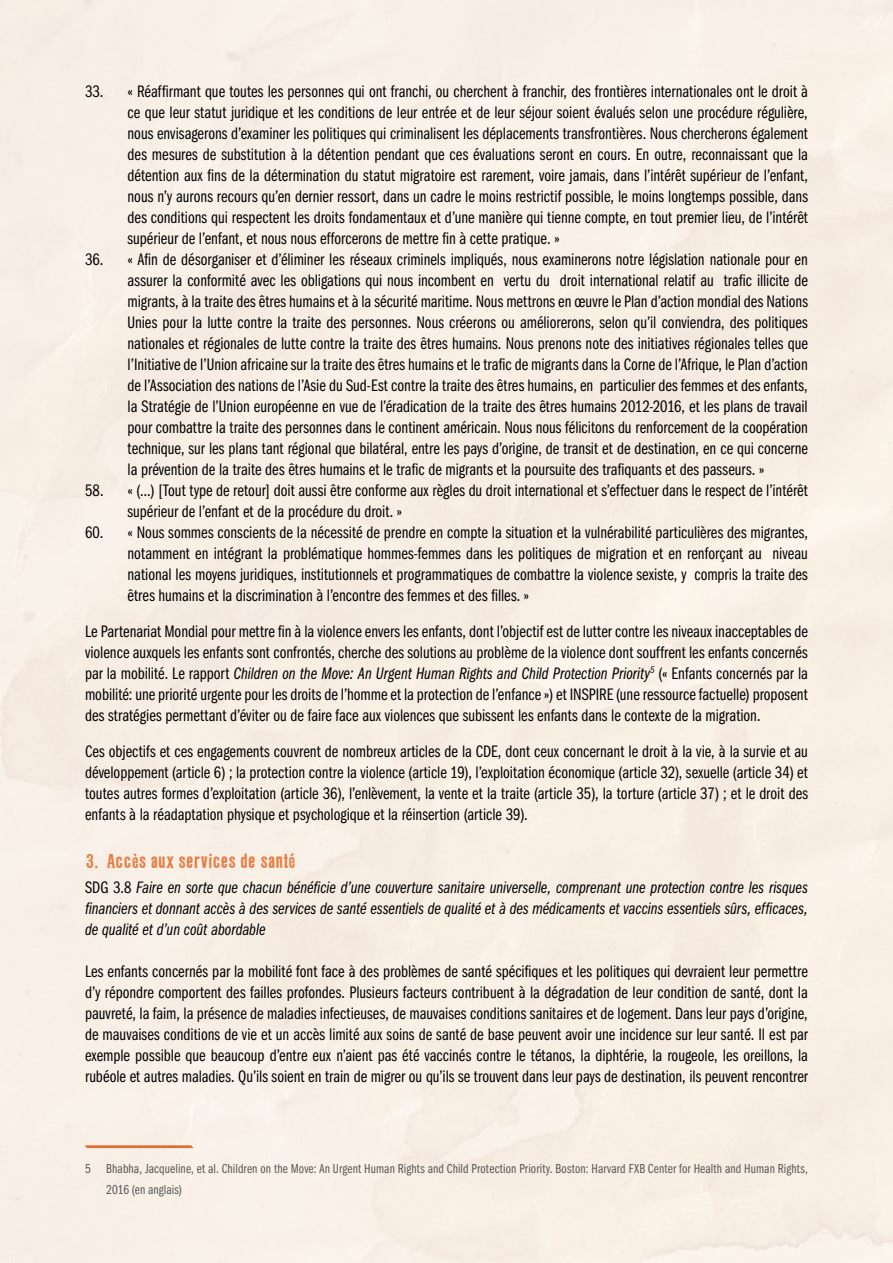
<style>
.page{position:relative;width:893px;height:1263px;background:#fff}
.page>*{position:absolute;margin:0;border:0;box-sizing:border-box;transform-origin:0 0}
.t1{font:18px "LL Rubber Grotesque";letter-spacing:-.03em;color:#e38149}
.t2{font:17.25px/21px "ITC Franklin Gothic Std Bk Cp";color:#000;text-align:justify}
.t3{font:17.25px/21px "ITC Franklin Gothic Std Bk Cp It";color:#000;text-align:justify}
.t4{font:13.5px/21.8px "ITC Franklin Gothic Std Bk Cp";letter-spacing:.01em;color:#575756}
.s1{font-family:"ITC Franklin Gothic Std Bk Cp"}
</style>
<div class="page">
<svg style="left:84px;top:1144px;width:110px;height:5px"></svg>
<p class="t2" style="left:128px;top:81px;width:682px;text-indent:-43px">33. « Réaffirmant que toutes les personnes qui ont franchi, ou cherchent à franchir, des frontières internationales ont le droit à ce que leur statut juridique et les conditions de leur entrée et de leur séjour soient évalués selon une procédure régulière, nous envisagerons d’examiner les politiques qui criminalisent les déplacements transfrontières. Nous chercherons également des mesures de substitution à la détention pendant que ces évaluations seront en cours. En outre, reconnaissant que la détention aux fins de la détermination du statut migratoire est rarement, voire jamais, dans l’intérêt supérieur de l’enfant, nous n’y aurons recours qu’en dernier ressort, dans un cadre le moins restrictif possible, le moins longtemps possible, dans des conditions qui respectent les droits fondamentaux et d’une manière qui tienne compte, en tout premier lieu, de l’intérêt supérieur de l’enfant, et nous nous efforcerons de mettre fin à cette pratique. »</p>
<p class="t2" style="left:128px;top:249px;width:682px;text-indent:-43px">36. « Afin de désorganiser et d’éliminer les réseaux criminels impliqués, nous examinerons notre législation nationale pour en assurer la conformité avec les obligations qui nous incombent en vertu du droit international relatif au trafic illicite de migrants, à la traite des êtres humains et à la sécurité maritime. Nous mettrons en œuvre le Plan d’action mondial des Nations Unies pour la lutte contre la traite des personnes. Nous créerons ou améliorerons, selon qu’il conviendra, des politiques nationales et régionales de lutte contre la traite des êtres humains. Nous prenons note des initiatives régionales telles que l’Initiative de l’Union africaine sur la traite des êtres humains et le trafic de migrants dans la Corne de l’Afrique, le Plan d’action de l’Association des nations de l’Asie du Sud-Est contre la traite des êtres humains, en particulier des femmes et des enfants, la Stratégie de l’Union européenne en vue de l’éradication de la traite des êtres humains 2012-2016, et les plans de travail pour combattre la traite des personnes dans le continent américain. Nous nous félicitons du renforcement de la coopération technique, sur les plans tant régional que bilatéral, entre les pays d’origine, de transit et de destination, en ce qui concerne la prévention de la traite des êtres humains et le trafic de migrants et la poursuite des trafiquants et des passeurs. »</p>
<p class="t2" style="left:128px;top:480px;width:682px;text-indent:-43px">58. « (…) [Tout type de retour] doit aussi être conforme aux règles du droit international et s’effectuer dans le respect de l’intérêt supérieur de l’enfant et de la procédure du droit. »</p>
<p class="t2" style="left:128px;top:522px;width:682px;text-indent:-43px">60. « Nous sommes conscients de la nécessité de prendre en compte la situation et la vulnérabilité particulières des migrantes, notamment en intégrant la problématique hommes-femmes dans les politiques de migration et en renforçant au niveau national les moyens juridiques, institutionnels et programmatiques de combattre la violence sexiste, y compris la traite des êtres humains et la discrimination à l’encontre des femmes et des filles. »</p>
<p class="t2" style="left:85px;top:621px;width:724px">Le Partenariat Mondial pour mettre fin à la violence envers les enfants, dont l’objectif est de lutter contre les niveaux inacceptables de violence auxquels les enfants sont confrontés, cherche des solutions au problème de la violence dont souffrent les enfants concernés</p>
<p class="t3" style="left:85px;top:663px;width:724px"><span class="s1">par la mobilité. Le rapport</span> Children on the Move: An Urgent Human Rights and Child Protection Priority<sup>5</sup> <span class="s1">(« Enfants concernés par la</span></p>
<p class="t2" style="left:85px;top:684px;width:724px">mobilité: une priorité urgente pour les droits de l’homme et la protection de l’enfance ») et INSPIRE (une ressource factuelle) proposent des stratégies permettant d’éviter ou de faire face aux violences que subissent les enfants dans le contexte de la migration.</p>
<p class="t2" style="left:85px;top:741px;width:724px">Ces objectifs et ces engagements couvrent de nombreux articles de la CDE, dont ceux concernant le droit à la vie, à la survie et au développement (article 6) ; la protection contre la violence (article 19), l’exploitation économique (article 32), sexuelle (article 34) et toutes autres formes d’exploitation (article 36), l’enlèvement, la vente et la traite (article 35), la torture (article 37) ; et le droit des enfants à la réadaptation physique et psychologique et la réinsertion (article 39).</p>
<p class="t1" style="left:85px;top:850px;width:212px">3. Accès aux services de santé</p>
<p class="t3" style="left:85px;top:877px;width:724px"><span class="s1">SDG 3.8</span> Faire en sorte que chacun bénéficie d’une couverture sanitaire universelle, comprenant une protection contre les risques financiers et donnant accès à des services de santé essentiels de qualité et à des médicaments et vaccins essentiels sûrs, efficaces, de qualité et d’un coût abordable</p>
<p class="t2" style="left:85px;top:961px;width:724px">Les enfants concernés par la mobilité font face à des problèmes de santé spécifiques et les politiques qui devraient leur permettre d’y répondre comportent des failles profondes. Plusieurs facteurs contribuent à la dégradation de leur condition de santé, dont la pauvreté, la faim, la présence de maladies infectieuses, de mauvaises conditions sanitaires et de logement. Dans leur pays d’origine, de mauvaises conditions de vie et un accès limité aux soins de santé de base peuvent avoir une incidence sur leur santé. Il est par exemple possible que beaucoup d’entre eux n’aient pas été vaccinés contre le tétanos, la diphtérie, la rougeole, les oreillons, la rubéole et autres maladies. Qu’ils soient en train de migrer ou qu’ils se trouvent dans leur pays de destination, ils peuvent rencontrer</p>
<p class="t4" style="left:106px;top:1157px;width:703px;text-indent:-21px">5 Bhabha, Jacqueline, et al. Children on the Move: An Urgent Human Rights and Child Protection Priority. Boston: Harvard FXB Center for Health and Human Rights,<br>2016 (en anglais)</p>
</div>
